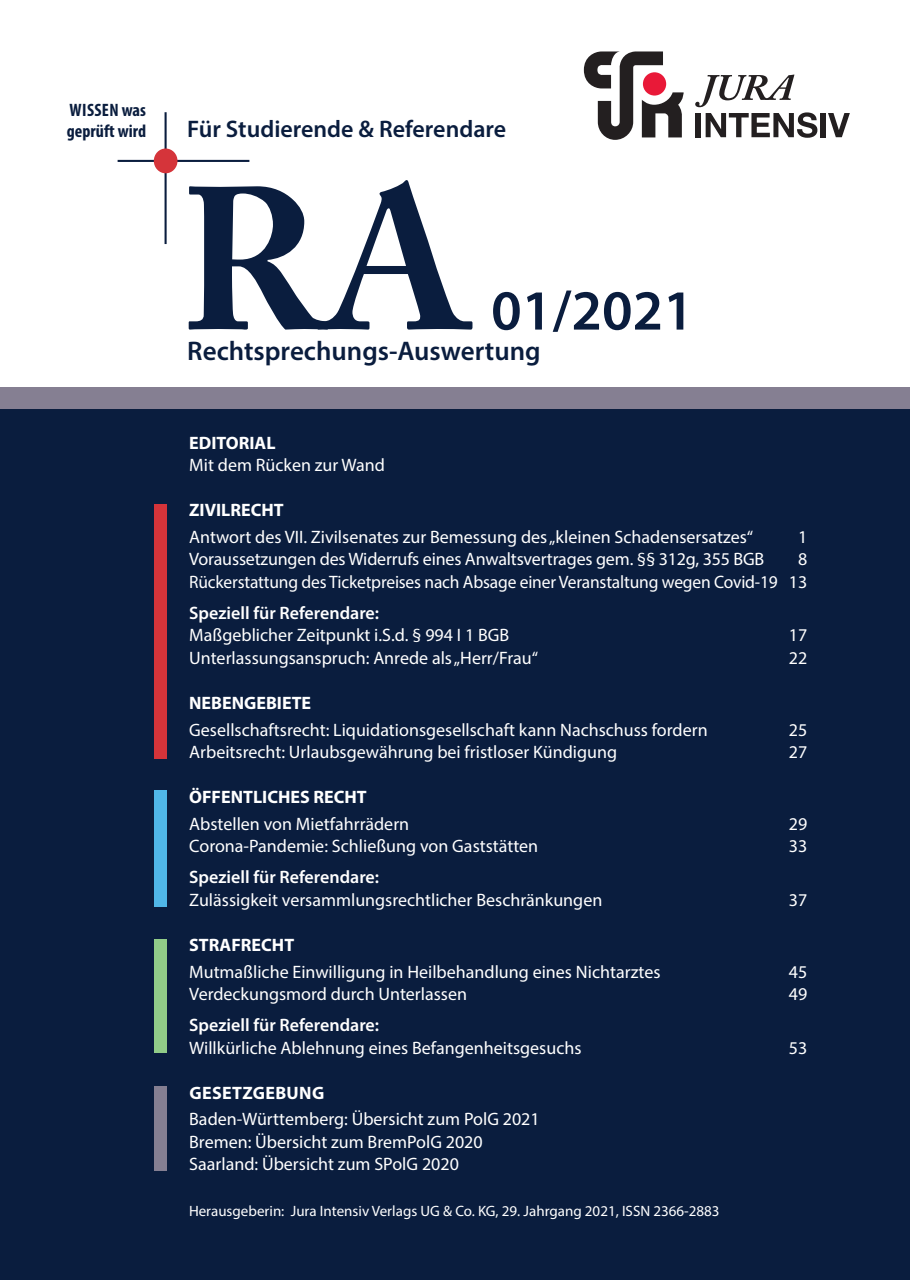
<style>
.page{position:relative;width:910px;height:1280px;background:#fff}
.page>*{position:absolute;margin:0;border:0;box-sizing:border-box;transform-origin:0 0}
.t1{font:700 200.7px "Adobe Caslon Pro";color:#0a1d3e}
.t2{font:600 57px "Myriad Pro";color:#0a1d3e}
.t3{font:600 27px "Myriad Pro";color:#0a1d3e}
.t4{font:600 24px "Myriad Pro";color:#0a1d3e}
.t5{font:18px/22.5px "Myriad Pro";color:#fff;text-align:right}
.t6{font:600 18px "Myriad Pro";color:#fff}
.t7{font:700 18px "Myriad Pro";color:#fff}
.t8{font:700 condensed 18px/21.6px "Myriad Pro";color:#0a1d3e}
.t9{font:700 18px "Myriad Pro";letter-spacing:.02em;color:#fff}
.t10{font:15px "Myriad Pro";color:#fff}
</style>
<div class="page">
<div style="left:0;top:400px;width:910px;height:880px;background:#0a1d3e"></div>
<div style="left:0;top:387px;width:910px;height:22px;background:#857f92"></div>
<div style="left:154px;top:504px;width:13px;height:254px;background:#d5343a"></div>
<div style="left:154px;top:791px;width:13px;height:116px;background:#50b7e8"></div>
<div style="left:154px;top:939px;width:13px;height:114px;background:#91cc88"></div>
<hr style="left:165px;top:112px;width:2px;height:132px;background:#0a1d3e">
<hr style="left:118px;top:160px;width:131px;height:2px;background:#0a1d3e">
<div style="left:154px;top:148px;width:23px;height:25px;background:#d5343a;border-radius:50%"></div>
<div style="left:154px;top:1086px;width:13px;height:85px;background:#857f92"></div>
<svg style="left:584px;top:51px;width:100px;height:89px"></svg>
<svg style="left:695px;top:75px;width:122px;height:63px"></svg>
<div style="left:821px;top:113px;width:5px;height:24px;background:#231f20"></div>
<svg style="left:828px;top:113px;width:22px;height:24px"></svg>
<p class="t8" style="left:67px;top:98px;width:81px">WISSEN was geprüft wird</p>
<h3 class="t4" style="left:187px;top:114px;width:320px">Für Studierende &amp; Referendare</h3>
<h1 class="t1" style="left:179px;top:142px;width:293px">RA</h1>
<h2 class="t2" style="left:491px;top:274px;width:204px">01/2021</h2>
<h3 class="t3" style="left:187px;top:333px;width:355px">Rechtsprechungs-Auswertung</h3>
<p class="t7" style="left:189px;top:431px;width:88px">EDITORIAL</p>
<p class="t5" style="left:189px;top:453px;width:197px">Mit dem Rücken zur Wand</p>
<p class="t7" style="left:189px;top:498px;width:96px">ZIVILRECHT</p>
<p class="t5" style="left:189px;top:525px;width:565px">Antwort des VII. Zivilsenates zur Bemessung des „kleinen Schadensersatzes“</p>
<p class="t5" style="left:798px;top:525px;width:11px">1</p>
<p class="t5" style="left:189px;top:548px;width:577px">Voraussetzungen des Widerrufs eines Anwaltsvertrages gem. §§ 312g, 355 BGB</p>
<p class="t5" style="left:189px;top:548px;width:620px">8<br>Rückerstattung des Ticketpreises nach Absage einer Veranstaltung wegen Covid-19 13</p>
<p class="t6" style="left:189px;top:601px;width:191px">Speziell für Referendare:</p>
<p class="t5" style="left:189px;top:624px;width:322px">Maßgeblicher Zeitpunkt i.S.d. § 994 I 1 BGB</p>
<p class="t5" style="left:789px;top:624px;width:20px">17</p>
<p class="t5" style="left:189px;top:646px;width:350px">Unterlassungsanspruch: Anrede als „Herr/Frau“</p>
<p class="t5" style="left:789px;top:646px;width:20px">22</p>
<p class="t7" style="left:189px;top:691px;width:124px">NEBENGEBIETE</p>
<p class="t5" style="left:189px;top:718px;width:520px">Gesellschaftsrecht: Liquidationsgesellschaft kann Nachschuss fordern</p>
<p class="t5" style="left:789px;top:718px;width:20px">25</p>
<p class="t5" style="left:189px;top:740px;width:429px">Arbeitsrecht: Urlaubsgewährung bei fristloser Kündigung</p>
<p class="t5" style="left:789px;top:740px;width:20px">27</p>
<p class="t7" style="left:189px;top:785px;width:179px">ÖFFENTLICHES RECHT</p>
<p class="t5" style="left:189px;top:812px;width:222px">Abstellen von Mietfahrrädern</p>
<p class="t5" style="left:789px;top:812px;width:20px">29</p>
<p class="t5" style="left:189px;top:835px;width:350px">Corona-Pandemie: Schließung von Gaststätten</p>
<p class="t5" style="left:789px;top:835px;width:20px">33</p>
<p class="t6" style="left:189px;top:866px;width:191px">Speziell für Referendare:</p>
<p class="t5" style="left:189px;top:888px;width:415px">Zulässigkeit versammlungsrechtlicher Beschränkungen</p>
<p class="t5" style="left:789px;top:888px;width:20px">37</p>
<p class="t7" style="left:189px;top:933px;width:106px">STRAFRECHT</p>
<p class="t5" style="left:189px;top:960px;width:473px">Mutmaßliche Einwilligung in Heilbehandlung eines Nichtarztes</p>
<p class="t5" style="left:789px;top:960px;width:20px">45</p>
<p class="t5" style="left:189px;top:982px;width:279px">Verdeckungsmord durch Unterlassen</p>
<p class="t5" style="left:789px;top:982px;width:20px">49</p>
<p class="t6" style="left:189px;top:1013px;width:191px">Speziell für Referendare:</p>
<p class="t5" style="left:189px;top:1036px;width:394px">Willkürliche Ablehnung eines Befangenheitsgesuchs</p>
<p class="t5" style="left:789px;top:1036px;width:20px">53</p>
<p class="t9" style="left:189px;top:1081px;width:136px">GESETZGEBUNG</p>
<p class="t5" style="left:189px;top:1108px;width:352px;text-align:left">Baden-Württemberg: Übersicht zum PolG 2021<br>Bremen: Übersicht zum BremPolG 2020<br>Saarland: Übersicht zum SPolG 2020</p>
<p class="t10" style="left:189px;top:1201px;width:532px">Herausgeberin: Jura Intensiv Verlags UG &amp; Co. KG, 29. Jahrgang 2021, ISSN 2366-2883</p>
</div>
